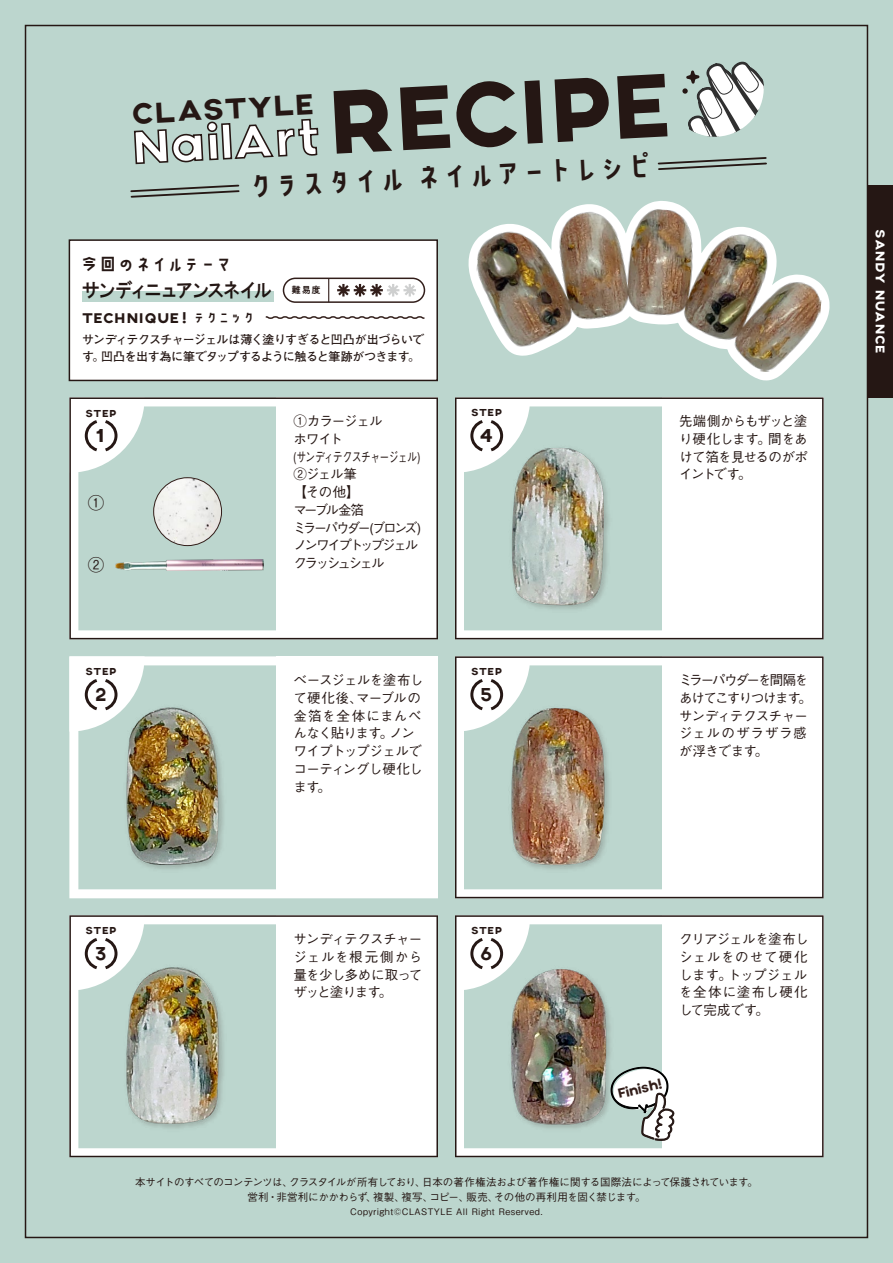
<style>
.page{position:relative;width:893px;height:1263px;background:#bcd6ce}
.page>*{position:absolute;margin:0;border:0;box-sizing:border-box;transform-origin:0 0}
.t1{font:48.9px "Axis";color:#fff}
.t2{font:30.9px "Axis";color:#251714}
.t3{font:30px "bananaslip";color:#251714}
.t4{font:19.5px "HG Gothic E";letter-spacing:-.105em;color:#251714;scale:.9 1}
.t5{font:18.3px "Axis";color:#251714}
.t6{font:18px "bananaslip";letter-spacing:.13em;color:#251714}
.t7{font:500 16.5px "G Gothic BBB Pro";color:#251714}
.t8{font:15px "Axis";letter-spacing:.04em;color:#251714}
.t9{font:14.1px "Axis";color:#321e1a}
.t10{font:500 13.5px/17.7px "G Gothic BBB Pro";letter-spacing:-.06em;color:#251714;text-align:justify}
.t11{font:500 13.5px/17.7px "G Gothic BBB Pro";letter-spacing:-.135em;color:#251714}
.t12{font:13.5px "Axis";letter-spacing:.01em;color:#fff}
.t13{font:700 12px/16.5px "G Futo Go B101 Pro";letter-spacing:-.045em;color:#251714}
.t14{font:10.8px "Axis";letter-spacing:.05em;color:#251714}
.t15{font:500 10.5px/15px "G Gothic BBB Pro";letter-spacing:-.045em;color:#251714;text-align:center}
.t16{font:500 9px "G Gothic BBB Pro";letter-spacing:.05em;color:#251714}
.t17{font:9px "HG Gothic E";color:#251714}
.s1{font-size:96.3px;color:#251714}
.s2{font-family:"bananaslip";font-size:13.5px}
</style>
<div class="page">
<svg style="left:133px;top:118px;width:186px;height:47px"></svg>
<svg style="left:130px;top:184px;width:110px;height:14px"></svg>
<svg style="left:682px;top:61px;width:82px;height:76px"></svg>
<div style="left:276px;top:656px;width:162px;height:242px;background:#fff"></div>
<div style="left:69px;top:239px;width:369px;height:142px;background:#fff;border:2px solid #251714"></div>
<div style="left:283px;top:278px;width:142px;height:25px;border:2px solid #321e1a;border-radius:12px"></div>
<svg style="left:337px;top:284px;width:79px;height:12px"></svg>
<svg style="left:265px;top:316px;width:160px;height:3px"></svg>
<svg style="left:328px;top:278px;width:1px;height:24px"></svg>
<div style="left:82px;top:291px;width:191px;height:11px;background:#bcd6ce"></div>
<div style="left:867px;top:185px;width:26px;height:212px;background:#251714"></div>
<svg style="left:69px;top:397px;width:369px;height:242px;fill:#fff"></svg>
<div style="left:283px;top:915px;width:155px;height:242px;background:#fff"></div>
<div style="left:669px;top:690px;width:155px;height:208px;background:#fff"></div>
<div style="left:670px;top:915px;width:154px;height:242px;background:#fff"></div>
<svg style="left:670px;top:1067px;width:8px;height:74px"></svg>
<img style="left:69px;top:656px;width:214px;height:243px">
<img style="left:69px;top:915px;width:214px;height:243px">
<img style="left:455px;top:915px;width:215px;height:243px">
<img style="left:455px;top:397px;width:9px;height:243px">
<img style="left:455px;top:656px;width:214px;height:272px">
<svg style="left:464px;top:157px;width:366px;height:533px"></svg>
<img style="left:470px;top:194px;width:358px;height:182px">
<img style="left:115px;top:560px;width:148px;height:10px">
<img style="left:154px;top:478px;width:68px;height:68px;border-radius:34px">
<div style="left:153px;top:477px;width:69px;height:69px;border:1px solid #321e1a;border-radius:50%"></div>
<h1 class="t1" style="left:128px;top:119px;width:542px;rotate:-3deg">NailArt <span class="s1">RECIPE</span></h1>
<h2 class="t2" style="left:131px;top:95px;width:183px;rotate:-3deg">CLASTYLE</h2>
<h3 class="t3" style="left:248px;top:171px;width:411px;rotate:-3deg">クラスタイルネイルアートレシピ</h3>
<h3 class="t6" style="left:82px;top:254px;width:150px">今回のネイルテーマ</h3>
<h3 class="t4" style="left:82px;top:281px;width:212px">サンディニュアンスネイル</h3>
<p class="t17" style="left:292px;top:285px;width:30px">難易度</p>
<p class="t13" style="left:82px;top:330px;width:344px">サンディテクスチャージェルは薄く塗りすぎると凹凸が出づらいです。凹凸を出す為に筆でタップするように触ると筆跡がつきます。</p>
<p class="t8" style="left:82px;top:309px;width:173px">TECHNIQUE ! <span class="s2">テクニック</span></p>
<p class="t14" style="left:86px;top:406px;width:32px">STEP</p>
<h3 class="t5" style="left:96px;top:425px;width:10px">1</h3>
<p class="t7" style="left:88px;top:490px;width:18px">①</p>
<p class="t7" style="left:88px;top:551px;width:18px">②</p>
<p class="t14" style="left:86px;top:665px;width:32px">STEP</p>
<h3 class="t5" style="left:95px;top:684px;width:13px">2</h3>
<p class="t11" style="left:293px;top:411px;width:129px">①カラージェル<br>ホワイト<br>(サンディテクスチャージェル)<br>②ジェル筆<br>【その他】<br>マーブル金箔<br>ミラーパウダー(ブロンズ)ノンワイプトップジェルクラッシュシェル</p>
<p class="t10" style="left:293px;top:670px;width:131px;text-align:left">ベースジェルを塗布して硬化後、マーブルの金箔を全体にまんべんなく貼ります。ノンワイプトップジェルでコーティングし硬化します。</p>
<p class="t14" style="left:471px;top:406px;width:32px">STEP</p>
<h3 class="t5" style="left:479px;top:425px;width:15px">4</h3>
<p class="t14" style="left:471px;top:665px;width:32px">STEP</p>
<h3 class="t5" style="left:480px;top:684px;width:13px">5</h3>
<p class="t14" style="left:86px;top:924px;width:32px">STEP</p>
<h3 class="t5" style="left:95px;top:943px;width:13px">3</h3>
<p class="t10" style="left:293px;top:929px;width:130px">サンディテクスチャージェルを根元側から量を少し多めに取ってザッと塗ります。</p>
<p class="t14" style="left:471px;top:924px;width:32px">STEP</p>
<h3 class="t5" style="left:481px;top:943px;width:13px">6</h3>
<p class="t10" style="left:679px;top:411px;width:131px">先端側からもザッと塗り硬化します。間をあけて箔を見せるのがポイントです。</p>
<p class="t10" style="left:679px;top:670px;width:134px;text-align:left">ミラーパウダーを間隔をあけてこすりつけます。サンディテクスチャージェルのザラザラ感が浮きでます。</p>
<p class="t10" style="left:679px;top:929px;width:131px">クリアジェルを塗布しシェルをのせて硬化します。トップジェルを全体に塗布し硬化して完成です。</p>
<p class="t9" style="left:616px;top:1086px;width:47px;rotate:-13deg">Finish!</p>
<p class="t15" style="left:135px;top:1173px;width:624px">本サイトのすべてのコンテンツは、クラスタイルが所有しており、日本の著作権法および著作権に関する国際法によって保護されています。営利・非営利にかかわらず、複製、複写、コピー、販売、その他の再利用を固く禁じます。</p>
<p class="t16" style="left:350px;top:1204px;width:194px">Copyright©CLASTYLE All Right Reserved.</p>
<p class="t12" style="left:888px;top:229px;width:125px;rotate:90deg">SANDY NUANCE</p>
</div>
